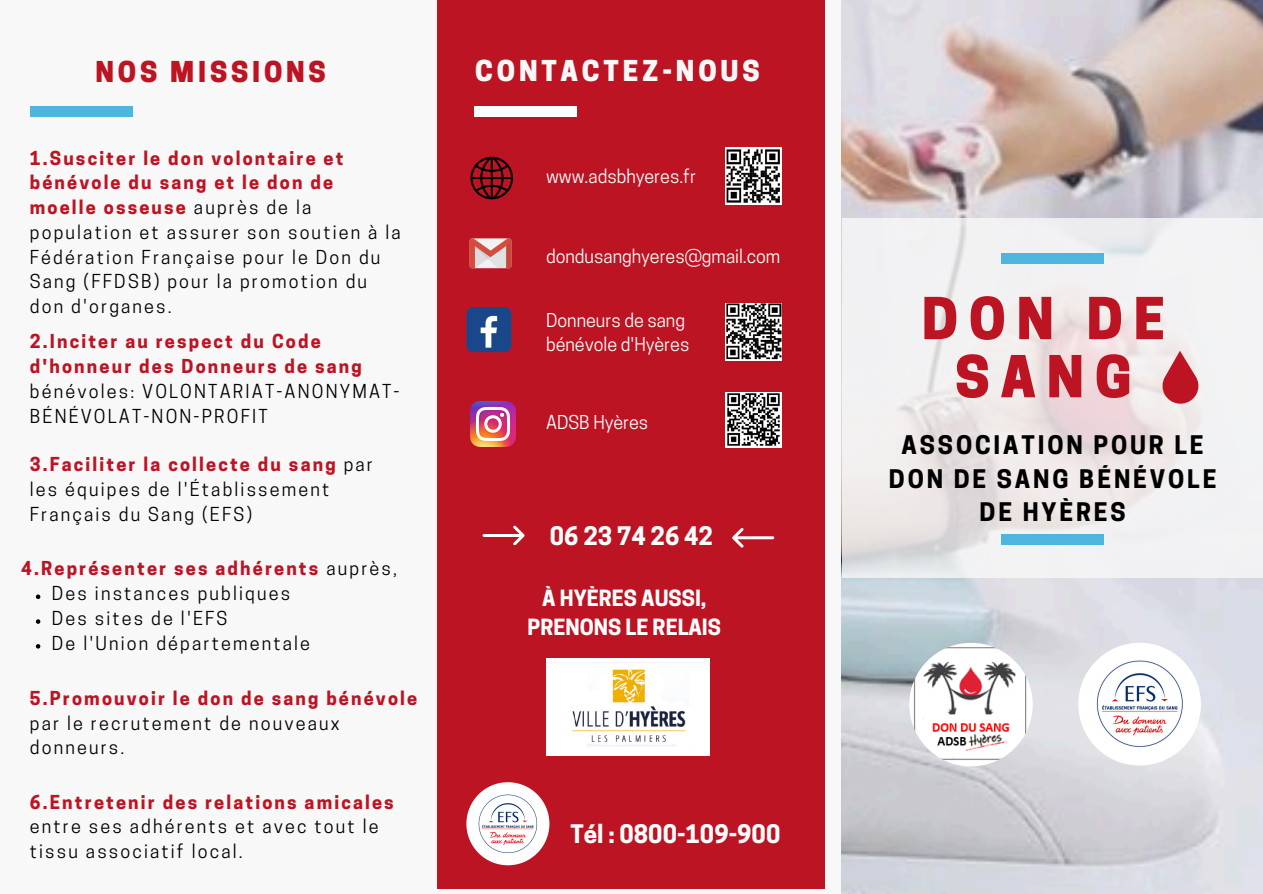
<style>
.page{position:relative;width:1263px;height:894px;background:#fff}
.page>*{position:absolute;margin:0;border:0;box-sizing:border-box;transform-origin:0 0}
.t1{font:800 54.15px/58.1px "Cooper Hewitt";letter-spacing:.2em;color:#bd1424;text-align:center}
.t2{font:800 27px "Cooper Hewitt";letter-spacing:.14em;color:#f8f8f8}
.t3{font:800 27px "Cooper Hewitt";letter-spacing:.14em;color:#bd1424}
.t4{font:700 24px/33.8px "Cooper Hewitt";letter-spacing:.12em;color:#000;text-align:center}
.t5{font:700 24px "Cooper Hewitt";color:#fffefe}
.t6{font:700 21px/29.2px "Cooper Hewitt";color:#fff;text-align:center}
.t7{font:18px/24.8px "Cooper Hewitt";letter-spacing:.12em;color:#000}
.t8{font:18px/24.8px "Cooper Hewitt";color:#fffefe}
.t9{font:700 18px "Cooper Hewitt";letter-spacing:.12em;color:#bd1424}
.s1{font-weight:700;color:#bd1424}
.s2{font-weight:400;color:#000}
</style>
<div class="page">
<div style="left:0;top:0;width:1263px;height:893px;background:#f8f8f8"></div>
<img style="left:842px;top:0;width:421px;height:893px">
<div style="left:438px;top:0;width:387px;height:888px;background:#bd1424"></div>
<div style="left:474px;top:107px;width:102px;height:10px;background:#fffefe"></div>
<svg style="left:842px;top:218px;width:421px;height:359px"></svg>
<div style="left:1001px;top:534px;width:103px;height:10px;background:#4eb5df"></div>
<div style="left:1001px;top:253px;width:103px;height:10px;background:#4eb5df"></div>
<img style="left:909px;top:642px;width:124px;height:124px;border-radius:50%">
<img style="left:1078px;top:642px;width:123px;height:123px;border-radius:50%">
<svg style="left:1161px;top:350px;width:40px;height:56px"></svg>
<svg style="left:470px;top:157px;width:43px;height:42px"></svg>
<svg style="left:469px;top:238px;width:43px;height:30px"></svg>
<img style="left:725px;top:147px;width:57px;height:58px">
<div style="left:466px;top:307px;width:45px;height:45px;background:#1a4789;border-radius:7px"></div>
<svg style="left:481px;top:316px;width:16px;height:31px"></svg>
<img style="left:725px;top:304px;width:57px;height:56px">
<img style="left:470px;top:402px;width:45px;height:45px">
<img style="left:725px;top:392px;width:57px;height:55px">
<div style="left:30px;top:107px;width:102px;height:10px;background:#4eb5df"></div>
<img style="left:546px;top:658px;width:163px;height:97px">
<svg style="left:483px;top:525px;width:42px;height:19px"></svg>
<svg style="left:732px;top:528px;width:42px;height:19px"></svg>
<svg style="left:36px;top:594px;width:4px;height:5px"></svg>
<svg style="left:36px;top:619px;width:4px;height:4px"></svg>
<svg style="left:36px;top:644px;width:4px;height:4px"></svg>
<img style="left:466px;top:782px;width:83px;height:83px;border-radius:50%">
<p class="t3" style="left:96px;top:61px;width:232px">NOS MISSIONS</p>
<p class="t7" style="left:30px;top:148px;width:372px"><span class="s1">1.Susciter le don volontaire et bénévole du sang et le don de moelle osseuse</span> auprès de la population et assurer son soutien à la<br>Fédération Française pour le Don du<br>Sang (FFDSB) pour la promotion du don d'organes.</p>
<p class="t7" style="left:30px;top:331px;width:371px"><span class="s1">2.Inciter au respect du Code d'honneur des Donneurs de sang </span>bénévoles: VOLONTARIAT-ANONYMAT-<br>BÉNÉVOLAT-NON-PROFIT</p>
<p class="t7" style="left:30px;top:454px;width:345px"><span class="s1">3.Faciliter la collecte du sang</span> par les équipes de l'Établissement<br>Français du Sang (EFS)</p>
<h6 class="t9" style="left:21px;top:561px;width:377px">4.Représenter ses adhérents <span class="s2">auprès,</span></h6>
<p class="t7" style="left:52px;top:583px;width:240px">Des instances publiques</p>
<h4 class="t7" style="left:52px;top:608px;width:177px">Des sites de l'EFS</h4>
<p class="t7" style="left:52px;top:632px;width:260px">De l'Union départementale</p>
<h5 class="t7" style="left:30px;top:687px;width:389px"><span class="s1">5.Promouvoir le don de sang bénévole </span>par le recrutement de nouveaux donneurs.</h5>
<p class="t7" style="left:30px;top:791px;width:365px"><span class="s1">6.Entretenir des relations amicales </span>entre ses adhérents et avec tout le tissu associatif local.</p>
<h6 class="t2" style="left:475px;top:61px;width:286px">CONTACTEZ-NOUS</h6>
<p class="t8" style="left:546px;top:166px;width:151px">www.adsbhyeres.fr</p>
<p class="t8" style="left:546px;top:246px;width:236px">dondusanghyeres@gmail.com</p>
<h6 class="t8" style="left:546px;top:310px;width:145px">Donneurs de sang bénévole d'Hyères</h6>
<p class="t8" style="left:546px;top:412px;width:104px">ADSB Hyères</p>
<h6 class="t5" style="left:550px;top:526px;width:165px">06 23 74 26 42</h6>
<h6 class="t6" style="left:528px;top:585px;width:195px">À HYÈRES AUSSI,<br>PRENONS LE RELAIS</h6>
<p class="t5" style="left:570px;top:824px;width:211px">Tél : 0800-109-900</p>
<h6 class="t1" style="left:922px;top:296px;width:245px">DON DE<br>SANG</h6>
<h2 class="t4" style="left:889px;top:431px;width:329px">ASSOCIATION POUR LE<br>DON DE SANG BÉNÉVOLE<br>DE HYÈRES</h2>
</div>
